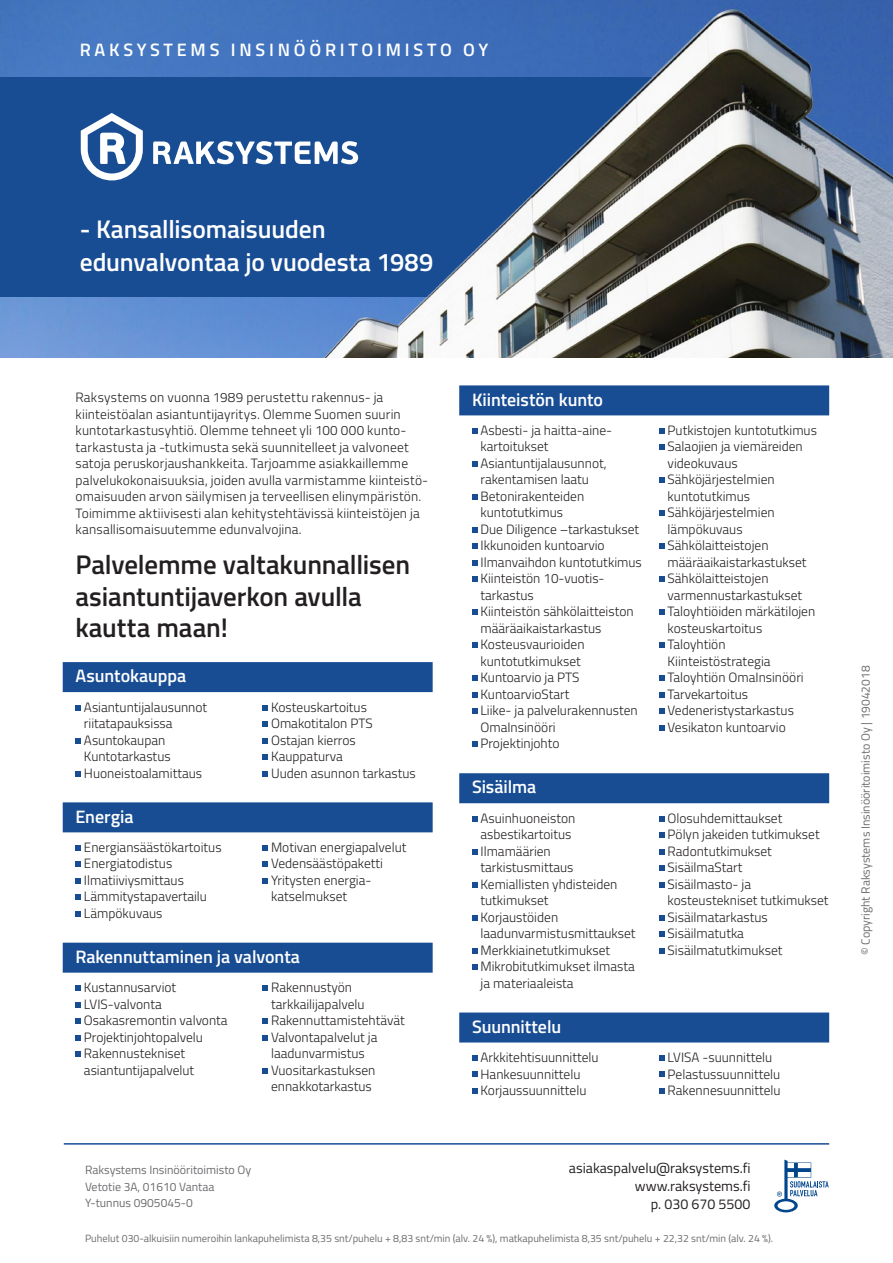
<style>
.page{position:relative;width:893px;height:1263px;background:#fff}
.page>*{position:absolute;margin:0;border:0;box-sizing:border-box;transform-origin:0 0}
.t1{font:600 27px/31.5px "Titillium";letter-spacing:-.005em;color:#231f20}
.t2{font:600 25.5px/33px "Titillium";letter-spacing:-.005em;color:#fff}
.t3{font:600 18px "Titillium";color:#fff}
.t4{font:600 18px "Titillium";letter-spacing:.21em;color:#fff}
.t5{font:14.25px/18px "Titillium";color:#231f20;text-align:right}
.t6{font:300 13.5px/16.5px "Titillium";color:#231f20}
.Leipis{font:12px/16.5px "Titillium";color:#6c6d70}
.t7{font:10.5px "Titillium";color:#6c6d70}
</style>
<div class="page">
<img style="left:0;top:0;width:293px;height:357px">
<div style="left:0;top:77px;width:699px;height:220px;background:#184d94"></div>
<div style="left:63px;top:662px;width:370px;height:30px;background:#184d94"></div>
<svg style="left:75px;top:705px;width:6px;height:5px"></svg>
<svg style="left:75px;top:738px;width:6px;height:5px"></svg>
<svg style="left:75px;top:771px;width:6px;height:5px"></svg>
<svg style="left:263px;top:705px;width:5px;height:5px"></svg>
<svg style="left:263px;top:721px;width:5px;height:5px"></svg>
<svg style="left:263px;top:738px;width:5px;height:5px"></svg>
<svg style="left:263px;top:754px;width:5px;height:5px"></svg>
<svg style="left:263px;top:771px;width:5px;height:5px"></svg>
<div style="left:63px;top:802px;width:370px;height:30px;background:#184d94"></div>
<svg style="left:75px;top:845px;width:6px;height:5px"></svg>
<svg style="left:75px;top:862px;width:6px;height:5px"></svg>
<svg style="left:75px;top:878px;width:6px;height:5px"></svg>
<svg style="left:75px;top:895px;width:6px;height:5px"></svg>
<svg style="left:75px;top:911px;width:6px;height:5px"></svg>
<svg style="left:263px;top:845px;width:5px;height:5px"></svg>
<svg style="left:263px;top:862px;width:5px;height:5px"></svg>
<svg style="left:263px;top:878px;width:5px;height:5px"></svg>
<div style="left:63px;top:943px;width:370px;height:30px;background:#184d94"></div>
<svg style="left:75px;top:985px;width:6px;height:6px"></svg>
<svg style="left:75px;top:1002px;width:6px;height:5px"></svg>
<svg style="left:75px;top:1018px;width:6px;height:6px"></svg>
<svg style="left:75px;top:1035px;width:6px;height:5px"></svg>
<svg style="left:75px;top:1051px;width:6px;height:6px"></svg>
<svg style="left:263px;top:985px;width:5px;height:6px"></svg>
<svg style="left:263px;top:1018px;width:5px;height:6px"></svg>
<svg style="left:263px;top:1035px;width:5px;height:5px"></svg>
<svg style="left:263px;top:1068px;width:5px;height:5px"></svg>
<div style="left:459px;top:385px;width:370px;height:30px;background:#184d94"></div>
<svg style="left:472px;top:428px;width:5px;height:5px"></svg>
<svg style="left:472px;top:461px;width:5px;height:5px"></svg>
<svg style="left:472px;top:494px;width:5px;height:5px"></svg>
<svg style="left:472px;top:527px;width:5px;height:5px"></svg>
<svg style="left:472px;top:544px;width:5px;height:5px"></svg>
<svg style="left:472px;top:560px;width:5px;height:5px"></svg>
<svg style="left:472px;top:577px;width:5px;height:5px"></svg>
<svg style="left:472px;top:610px;width:5px;height:5px"></svg>
<svg style="left:472px;top:643px;width:5px;height:5px"></svg>
<svg style="left:472px;top:676px;width:5px;height:5px"></svg>
<svg style="left:472px;top:692px;width:5px;height:5px"></svg>
<svg style="left:472px;top:709px;width:5px;height:5px"></svg>
<svg style="left:472px;top:742px;width:5px;height:5px"></svg>
<svg style="left:659px;top:428px;width:5px;height:5px"></svg>
<svg style="left:659px;top:445px;width:5px;height:5px"></svg>
<svg style="left:659px;top:478px;width:5px;height:5px"></svg>
<svg style="left:659px;top:511px;width:5px;height:5px"></svg>
<svg style="left:659px;top:544px;width:5px;height:5px"></svg>
<svg style="left:659px;top:577px;width:5px;height:5px"></svg>
<svg style="left:659px;top:610px;width:5px;height:5px"></svg>
<svg style="left:659px;top:643px;width:5px;height:5px"></svg>
<svg style="left:659px;top:676px;width:5px;height:5px"></svg>
<svg style="left:659px;top:692px;width:5px;height:5px"></svg>
<svg style="left:659px;top:709px;width:5px;height:5px"></svg>
<svg style="left:659px;top:725px;width:5px;height:5px"></svg>
<div style="left:459px;top:773px;width:370px;height:30px;background:#184d94"></div>
<svg style="left:472px;top:816px;width:5px;height:5px"></svg>
<svg style="left:472px;top:849px;width:5px;height:5px"></svg>
<svg style="left:472px;top:882px;width:5px;height:5px"></svg>
<svg style="left:472px;top:915px;width:5px;height:5px"></svg>
<svg style="left:472px;top:948px;width:5px;height:5px"></svg>
<svg style="left:472px;top:965px;width:5px;height:5px"></svg>
<svg style="left:659px;top:816px;width:5px;height:5px"></svg>
<svg style="left:659px;top:833px;width:5px;height:5px"></svg>
<svg style="left:659px;top:849px;width:5px;height:5px"></svg>
<svg style="left:659px;top:866px;width:5px;height:5px"></svg>
<svg style="left:659px;top:882px;width:5px;height:5px"></svg>
<svg style="left:659px;top:915px;width:5px;height:5px"></svg>
<svg style="left:659px;top:932px;width:5px;height:5px"></svg>
<svg style="left:659px;top:948px;width:5px;height:5px"></svg>
<div style="left:459px;top:1012px;width:370px;height:30px;background:#184d94"></div>
<svg style="left:472px;top:1055px;width:5px;height:5px"></svg>
<svg style="left:472px;top:1072px;width:5px;height:5px"></svg>
<svg style="left:472px;top:1088px;width:5px;height:5px"></svg>
<svg style="left:659px;top:1055px;width:5px;height:5px"></svg>
<svg style="left:659px;top:1072px;width:5px;height:5px"></svg>
<svg style="left:659px;top:1088px;width:5px;height:5px"></svg>
<img style="left:293px;top:0;width:600px;height:357px">
<svg style="left:153px;top:141px;width:205px;height:23px"></svg>
<svg style="left:81px;top:113px;width:62px;height:67px"></svg>
<hr style="left:64px;top:1143px;width:765px;height:1px;background:#184d94">
<svg style="left:774px;top:1159px;width:55px;height:53px"></svg>
<h3 class="t4" style="left:80px;top:36px;width:410px">RAKSYSTEMS INSINÖÖRITOIMISTO OY</h3>
<h2 class="t2" style="left:80px;top:211px;width:355px">- Kansallisomaisuuden<br>edun valvontaa jo vuodesta 1989</h2>
<p class="t6" style="left:75px;top:389px;width:354px">Raksystems on vuonna 1989 perustettu rakennus- ja kiinteistöalan asiantuntijayritys. Olemme Suomen suurin kuntotarkastusyhtiö. Olemme tehneet yli 100 000 kunto&shy;tarkastusta ja -tutkimusta sekä suunnitelleet ja valvoneet satoja peruskorjaushankkeita. Tarjoamme asiakkaillemme palvelukokonaisuuksia, joiden avulla varmistamme kiinteistö&shy;omaisuuden arvon säilymisen ja terveellisen elinympäristön.<br>Toimimme aktiivisesti alan kehitystehtävissä kiinteistöjen ja kansallisomaisuutemme edunvalvojina.</p>
<h1 class="t1" style="left:75px;top:548px;width:336px">Palvelemme valtakunnallisen asiantuntijaverkon avulla kautta maan!</h1>
<h3 class="t3" style="left:75px;top:662px;width:112px">Asuntokauppa</h3>
<p class="t6" style="left:84px;top:698px;width:125px">Asiantuntijalausunnot riitatapauksissa<br>Asuntokaupan<br>Kuntotarkastus<br>Huoneistoalamittaus</p>
<p class="t6" style="left:271px;top:698px;width:146px">Kosteuskartoitus<br>Omakotitalon PTS<br>Ostajan kierros<br>Kauppaturva<br>Uuden asunnon tarkastus</p>
<h3 class="t3" style="left:75px;top:803px;width:60px">Energia</h3>
<p class="t6" style="left:84px;top:838px;width:139px">Energiansäästökartoitus<br>Energiatodistus<br>Ilmatiiviysmittaus<br>Lämmitystapavertailu<br>Lämpökuvaus</p>
<p class="t6" style="left:271px;top:838px;width:137px">Motivan energiapalvelut<br>Vedensäästöpaketti<br>Yritysten energia&shy;katselmukset</p>
<h3 class="t3" style="left:75px;top:943px;width:226px">Rakennuttaminen ja valvonta</h3>
<p class="t6" style="left:84px;top:978px;width:145px">Kustannusarviot<br>LVIS-valvonta<br>Osakasremontin valvonta<br>Projektinjohtopalvelu<br>Rakennustekniset asiantuntijapalvelut</p>
<p class="t6" style="left:271px;top:978px;width:135px">Rakennustyön tarkkailijapalvelu<br>Rakennuttamistehtävät<br>Valvontapalvelut ja laadunvarmistus<br>Vuositarkastuksen ennakkotarkastus</p>
<h3 class="t3" style="left:472px;top:386px;width:133px">Kiinteistön kunto</h3>
<p class="t6" style="left:480px;top:421px;width:163px">Asbesti- ja haitta-aine&shy;kartoitukset<br>Asiantuntijalausunnot, rakentamisen laatu<br>Betonirakenteiden kuntotutkimus<br>Due Diligence –tarkastukset<br>Ikkunoiden kuntoarvio<br>Ilmanvaihdon kuntotutkimus<br>Kiinteistön 10-vuotis&shy;tarkastus<br>Kiinteistön sähkölaitteiston määräaikaistarkastus<br>Kosteusvaurioiden kuntotutkimukset<br>Kuntoarvio ja PTS<br>KuntoarvioStart<br>Liike- ja palvelurakennusten<br>OmaInsinööri<br>Projektinjohto</p>
<p class="t6" style="left:668px;top:421px;width:151px">Putkistojen kuntotutkimus<br>Salaojien ja viemäreiden videokuvaus<br>Sähköjärjestelmien kuntotutkimus<br>Sähköjärjestelmien lämpökuvaus<br>Sähkölaitteistojen määräaikaistarkastukset<br>Sähkölaitteistojen varmennustarkastukset<br>Taloyhtiöiden märkätilojen kosteuskartoitus<br>Taloyhtiön<br>Kiinteistöstrategia<br>Taloyhtiön OmaInsinööri<br>Tarvekartoitus<br>Vedeneristystarkastus<br>Vesikaton kuntoarvio</p>
<h3 class="t3" style="left:472px;top:774px;width:66px">Sisäilma</h3>
<p class="t6" style="left:480px;top:809px;width:157px">Asuinhuoneiston asbestikartoitus<br>Ilmamäärien tarkistusmittaus<br>Kemiallisten yhdisteiden tutkimukset<br>Korjaustöiden laadunvarmistusmittaukset<br>Merkkiainetutkimukset<br>Mikrobitutkimukset ilmasta ja materiaaleista</p>
<p class="t6" style="left:668px;top:809px;width:162px">Olosuhdemittaukset<br>Pölyn jakeiden tutkimukset<br>Radontutkimukset<br>SisäilmaStart<br>Sisäilmasto- ja kosteustekniset tutkimukset<br>Sisäilmatarkastus<br>Sisäilmatutka<br>Sisäilmatutkimukset</p>
<h3 class="t3" style="left:472px;top:1013px;width:91px">Suunnittelu</h3>
<p class="t6" style="left:480px;top:1048px;width:120px">Arkkitehtisuunnittelu<br>Hankesuunnittelu<br>Korjaussuunnittelu</p>
<p class="t6" style="left:668px;top:1048px;width:115px">LVISA -suunnittelu<br>Pelastussuunnittelu<br>Rakennesuunnittelu</p>
<p class="t5" style="left:569px;top:1158px;width:183px">asiakaspalvelu@raksystems.fi www.raksystems.fi<br>p. 030 670 5500</p>
<p class="Leipis" style="left:85px;top:1161px;width:168px">Raksystems Insinööritoimisto Oy<br>Vetotie 3A, 01610 Vantaa<br>Y-tunnus 0905045-0</p>
<p class="t7" style="left:85px;top:1230px;width:690px">Puhelut 030-alkuisiin numeroihin lankapuhelimista 8,35 snt/puhelu + 8,83 snt/min (alv. 24 %), matkapuhelimista 8,35 snt/puhelu + 22,32 snt/min (alv. 24 %).</p>
<p class="Leipis" style="left:857px;top:955px;width:291px;rotate:-90deg">© Copyright Raksystems Insinööritoimisto Oy | 19042018</p>
</div>
